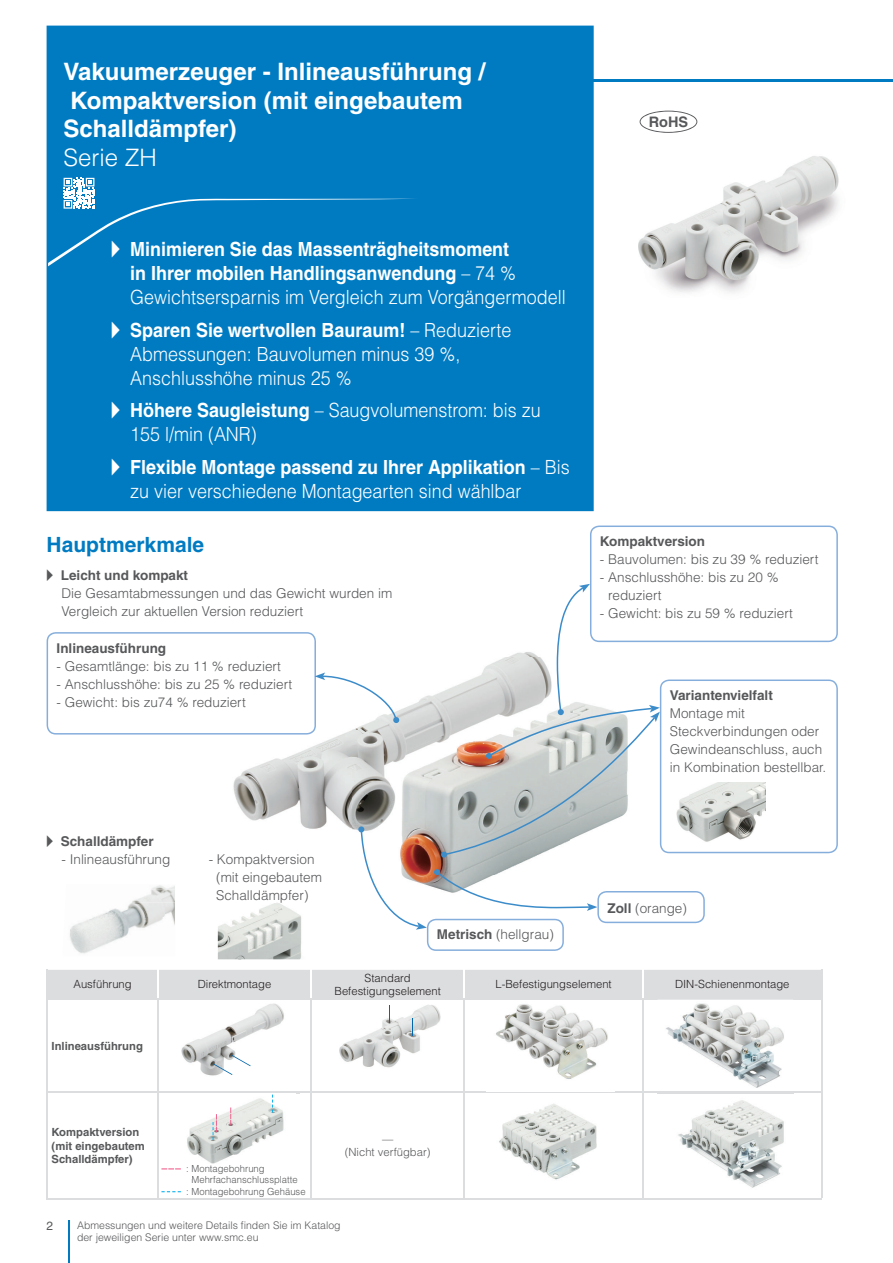
<style>
.page{position:relative;width:893px;height:1263px;background:#fff}
.page>*{position:absolute;margin:0;border:0;box-sizing:border-box;transform-origin:0 0}
.t1{font:700 24px/28.5px "Helvetica";color:#fff}
.t2{font:300 24px "Helvetica";color:#fff}
.t3{font:700 21px "Helvetica";color:#007bc2}
.t4{font:300 19.5px/24px "Helvetica";color:#fff;scale:.92 1}
.t5{font:700 19.5px/24px "Helvetica";color:#fff;scale:.92 1}
.t6{font:700 14.55px "Helvetica";color:#57585a}
.t7{font:300 13.5px/18px "Helvetica";color:#57585a}
.t8{font:700 13.5px "Helvetica";color:#57585a}
.t9{font:12px "Helvetica";color:#57585a}
.t10{font:300 11.25px/13.5px "Helvetica";color:#231f20;text-align:center}
.t11{font:700 11.25px/13.5px "Helvetica";color:#57585a}
.t12{font:300 11.25px/13.5px "Helvetica";color:#57585a;text-align:center}
.t13{font:300 10.5px/12px "Helvetica";color:#57585a}
.t14{font:300 9.75px "Helvetica";color:#57585a}
.s1{font-family:"European Pi Three";font-weight:400}
.s2{font-weight:300}
.s3{font-weight:700}
</style>
<div class="page">
<hr style="left:68px;top:1220px;width:1px;height:43px;background:#007bc2">
<img style="left:218px;top:951px;width:84px;height:8px">
<hr style="left:489px;top:79px;width:403px;height:3px;background:#007bc2">
<div style="left:47px;top:26px;width:546px;height:485px;background:#007bc2"></div>
<svg style="left:64px;top:178px;width:30px;height:31px"></svg>
<svg style="left:639px;top:111px;width:58px;height:22px"></svg>
<svg style="left:47px;top:526px;width:790px;height:425px"></svg>
<img style="left:671px;top:782px;width:94px;height:64px">
<img style="left:62px;top:884px;width:113px;height:70px">
<img style="left:66px;top:884px;width:109px;height:1px">
<img style="left:65px;top:890px;width:110px;height:12px">
<div style="left:47px;top:970px;width:773px;height:28px;background:#dcdddf"></div>
<hr style="left:820px;top:970px;width:2px;height:28px;background:#dcdddf">
<hr style="left:47px;top:998px;width:111px;height:2px;background:#dcdddf">
<hr style="left:47px;top:1000px;width:1px;height:92px;background:#dcdddf">
<hr style="left:158px;top:998px;width:153px;height:2px;background:#dcdddf">
<hr style="left:157px;top:1000px;width:2px;height:92px;background:#dcdddf">
<hr style="left:311px;top:998px;width:153px;height:2px;background:#dcdddf">
<hr style="left:310px;top:1000px;width:2px;height:92px;background:#dcdddf">
<hr style="left:464px;top:998px;width:179px;height:2px;background:#dcdddf">
<hr style="left:463px;top:1000px;width:2px;height:92px;background:#dcdddf">
<hr style="left:643px;top:998px;width:179px;height:2px;background:#dcdddf">
<hr style="left:642px;top:1000px;width:1px;height:92px;background:#dcdddf">
<hr style="left:820px;top:1000px;width:2px;height:92px;background:#dcdddf">
<hr style="left:47px;top:1092px;width:111px;height:1px;background:#dcdddf">
<hr style="left:47px;top:1093px;width:1px;height:105px;background:#dcdddf">
<hr style="left:158px;top:1092px;width:153px;height:1px;background:#dcdddf">
<hr style="left:157px;top:1093px;width:2px;height:105px;background:#dcdddf">
<hr style="left:311px;top:1092px;width:153px;height:1px;background:#dcdddf">
<hr style="left:310px;top:1093px;width:2px;height:105px;background:#dcdddf">
<hr style="left:464px;top:1092px;width:179px;height:1px;background:#dcdddf">
<hr style="left:463px;top:1093px;width:2px;height:105px;background:#dcdddf">
<hr style="left:643px;top:1092px;width:179px;height:1px;background:#dcdddf">
<hr style="left:642px;top:1093px;width:1px;height:105px;background:#dcdddf">
<hr style="left:820px;top:1093px;width:2px;height:105px;background:#dcdddf">
<hr style="left:47px;top:1198px;width:775px;height:1px;background:#dcdddf">
<img style="left:496px;top:1004px;width:112px;height:75px">
<img style="left:175px;top:1003px;width:124px;height:91px">
<img style="left:175px;top:1092px;width:124px;height:1px">
<svg style="left:213px;top:1055px;width:37px;height:20px"></svg>
<img style="left:339px;top:1005px;width:102px;height:63px">
<svg style="left:411px;top:1018px;width:1px;height:18px"></svg>
<svg style="left:389px;top:1005px;width:1px;height:18px"></svg>
<img style="left:499px;top:1103px;width:98px;height:77px">
<img style="left:678px;top:1100px;width:106px;height:88px">
<img style="left:657px;top:1003px;width:136px;height:91px">
<img style="left:657px;top:1092px;width:136px;height:1px">
<img style="left:176px;top:1093px;width:119px;height:77px">
<img style="left:184px;top:1165px;width:80px;height:5px">
<svg style="left:272px;top:1095px;width:1px;height:18px"></svg>
<svg style="left:212px;top:1114px;width:5px;height:26px"></svg>
<svg style="left:230px;top:1108px;width:1px;height:17px"></svg>
<svg style="left:161px;top:1168px;width:20px;height:1px"></svg>
<svg style="left:161px;top:1191px;width:20px;height:1px"></svg>
<img style="left:638px;top:156px;width:201px;height:137px">
<h1 class="t1" style="left:64px;top:60px;width:423px">Vakuumerzeuger - Inlineausführung /<br>Kompaktversion (mit eingebautem<br>Schalldämpfer)</h1>
<h1 class="t2" style="left:64px;top:145px;width:95px">Serie ZH</h1>
<h3 class="t5" style="left:130px;top:240px;width:475px;text-indent:-19px"><span class="s1">-</span> Minimieren Sie das Massenträgheitsmoment<br>in Ihrer mobilen Handlingsanwendung <span class="s2">– 74 %<br>Gewichtsersparnis im Vergleich zum Vorgängermodell</span></h3>
<h3 class="t4" style="left:130px;top:319px;width:416px;text-indent:-19px"><span class="s1">-</span> <span class="s3">Sparen Sie wertvollen Bauraum!</span> – Reduzierte<br>Abmessungen: Bauvolumen minus 39 %,<br>Anschlusshöhe minus 25 %</h3>
<h3 class="t4" style="left:130px;top:399px;width:448px;text-indent:-19px"><span class="s1">-</span> <span class="s3">Höhere Saugleistung</span> – Saugvolumenstrom: bis zu<br>155 l/min (ANR)</h3>
<h3 class="t4" style="left:130px;top:456px;width:479px;text-indent:-19px"><span class="s1">-</span> <span class="s3">Flexible Montage passend zu Ihrer Applikation</span> – Bis zu vier verschiedene Montagearten sind wählbar</h3>
<h2 class="t3" style="left:47px;top:537px;width:159px">Hauptmerkmale</h2>
<p class="t7" style="left:61px;top:567px;width:332px;text-indent:-15px"><span class="s1">-</span> <span class="s3">Leicht und kompakt<br></span>Die Gesamtabmessungen und das Gewicht wurden im<br>Vergleich zur aktuellen Version reduziert</p>
<p class="t8" style="left:57px;top:643px;width:111px">Inlineausführung</p>
<p class="t7" style="left:57px;top:657px;width:226px">- Gesamtlänge: bis zu 11 % reduziert</p>
<p class="t7" style="left:57px;top:675px;width:237px">- Anschlusshöhe: bis zu 25 % reduziert</p>
<p class="t7" style="left:57px;top:693px;width:191px">- Gewicht: bis zu74 % reduziert</p>
<p class="t8" style="left:47px;top:836px;width:109px"><span class="s1">-</span> Schalldämpfer</p>
<p class="t7" style="left:61px;top:850px;width:110px">- Inlineausführung</p>
<p class="t7" style="left:209px;top:850px;width:115px;text-align:center">- Kompaktversion (mit eingebautem<br>Schalldämpfer)</p>
<p class="t7" style="left:437px;top:926px;width:118px"><span class="s3">Metrisch</span> (hellgrau)</p>
<p class="t6" style="left:648px;top:117px;width:41px">RoHS</p>
<p class="t8" style="left:600px;top:536px;width:107px">Kompaktversion</p>
<p class="t7" style="left:600px;top:551px;width:220px">- Bauvolumen: bis zu 39 % reduziert</p>
<p class="t7" style="left:608px;top:569px;width:172px;text-indent:-8px">- Anschlusshöhe: bis zu 20 % reduziert</p>
<p class="t7" style="left:600px;top:605px;width:194px">- Gewicht: bis zu 59 % reduziert</p>
<p class="t8" style="left:670px;top:690px;width:104px">Variantenvielfalt</p>
<p class="t7" style="left:670px;top:705px;width:158px">Montage mit<br>Steckverbindungen oder<br>Gewindeanschluss, auch in Kombination bestellbar.</p>
<p class="t7" style="left:607px;top:900px;width:81px"><span class="s3">Zoll</span> (orange)</p>
<p class="t10" style="left:74px;top:978px;width:60px">Ausführung</p>
<p class="t10" style="left:198px;top:978px;width:75px">Direktmontage</p>
<p class="t10" style="left:334px;top:971px;width:108px">Standard<br>Befestigungselement</p>
<p class="t10" style="left:495px;top:978px;width:118px">L-Befestigungselement</p>
<p class="t10" style="left:675px;top:978px;width:116px">DIN-Schienenmontage</p>
<p class="t11" style="left:52px;top:1040px;width:93px">Inlineausführung</p>
<p class="t11" style="left:52px;top:1127px;width:95px">Kompaktversion (mit eingebautem<br>Schalldämpfer)</p>
<p class="t12" style="left:345px;top:1132px;width:87px">—<br>(Nicht verfügbar)</p>
<p class="t14" style="left:186px;top:1163px;width:80px">: Montagebohrung</p>
<p class="t14" style="left:186px;top:1186px;width:121px">: Montagebohrung Gehäuse</p>
<p class="t14" style="left:191px;top:1175px;width:108px">Mehrfachanschlussplatte</p>
<p class="t9" style="left:47px;top:1221px;width:8px">2</p>
<p class="t13" style="left:77px;top:1219px;width:265px">Abmessungen und weitere Details finden Sie im Katalog der jeweiligen Serie unter www.smc.eu</p>
</div>
